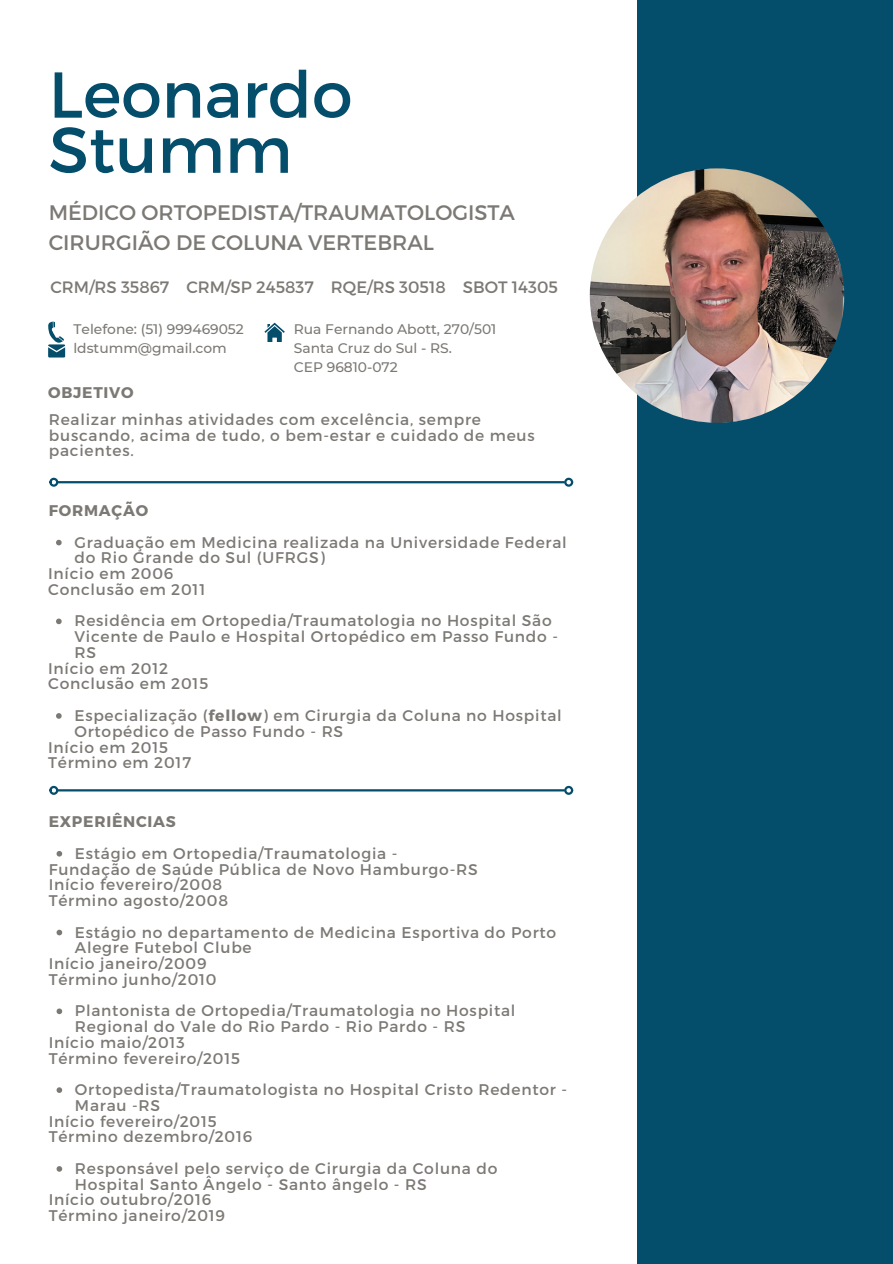
<style>
.page{position:relative;width:893px;height:1264px;background:#fff}
.page>*{position:absolute;margin:0;border:0;box-sizing:border-box;transform-origin:0 0}
.t1{font:64.65px/55.2px "Montserrat";color:#044d6b}
.t2{font:21px/29.2px "Montserrat";color:#7c7975}
.t3{font:16.5px "Montserrat";color:#7c7975}
.t4{font:15.45px/15.8px "Montserrat";letter-spacing:.05em;color:#7c7975}
.t5{font:700 15.45px "Montserrat";letter-spacing:.05em;color:#7c7975}
.t6{font:500 13.8px/19.2px "Montserrat";color:#7c7975}
.s1{font-weight:700}
</style>
<div class="page">
<div style="left:637px;top:0;width:255px;height:1263px;background:#044d6b"></div>
<img style="left:589px;top:168px;width:255px;height:255px;border-radius:50%">
<svg style="left:48px;top:321px;width:17px;height:36px"></svg>
<svg style="left:264px;top:323px;width:21px;height:19px"></svg>
<hr style="left:58px;top:481px;width:506px;height:2px;background:#044d6b">
<div style="left:49px;top:477px;width:9px;height:9px;border:2px solid #044d6b;border-radius:50%"></div>
<div style="left:564px;top:477px;width:9px;height:9px;border:2px solid #044d6b;border-radius:50%"></div>
<svg style="left:56px;top:540px;width:6px;height:5px"></svg>
<svg style="left:56px;top:618px;width:6px;height:6px"></svg>
<svg style="left:56px;top:713px;width:6px;height:5px"></svg>
<svg style="left:57px;top:851px;width:5px;height:5px"></svg>
<svg style="left:57px;top:929px;width:5px;height:6px"></svg>
<svg style="left:57px;top:1008px;width:5px;height:6px"></svg>
<svg style="left:57px;top:1087px;width:5px;height:5px"></svg>
<svg style="left:57px;top:1166px;width:5px;height:5px"></svg>
<hr style="left:58px;top:789px;width:506px;height:2px;background:#044d6b">
<div style="left:49px;top:785px;width:9px;height:9px;border:2px solid #044d6b;border-radius:50%"></div>
<div style="left:564px;top:785px;width:9px;height:9px;border:2px solid #044d6b;border-radius:50%"></div>
<h2 class="t1" style="left:49px;top:64px;width:305px">Leonardo<br>Stumm</h2>
<h4 class="t2" style="left:49px;top:197px;width:468px">MÉDICO ORTOPEDISTA/TRAUMATOLOGISTA<br>CIRURGIÃO DE COLUNA VERTEBRAL</h4>
<h5 class="t3" style="left:50px;top:276px;width:509px">CRM/RS 35867 CRM/SP 245837 RQE/RS 30518 SBOT 14305</h5>
<p class="t6" style="left:73px;top:319px;width:172px">Telefone: (51) 999469052</p>
<p class="t6" style="left:73px;top:338px;width:155px">ldstumm@gmail.com</p>
<p class="t6" style="left:294px;top:319px;width:204px">Rua Fernando Abott, 270/501<br>Santa Cruz do Sul - RS.</p>
<p class="t6" style="left:294px;top:357px;width:105px">CEP 96810-072</p>
<p class="t5" style="left:48px;top:382px;width:87px">OBJETIVO</p>
<p class="t4" style="left:49px;top:411px;width:487px">Realizar minhas atividades com excelência, sempre buscando, acima de tudo, o bem-estar e cuidado de meus pacientes.</p>
<p class="t5" style="left:49px;top:500px;width:101px">FORMAÇÃO</p>
<h3 class="t4" style="left:74px;top:533px;width:494px">Graduação em Medicina realizada na Universidade Federal do Rio Grande do Sul (UFRGS)</h3>
<h5 class="t4" style="left:48px;top:565px;width:159px">Início em 2006<br>Conclusão em 2011</h5>
<h3 class="t4" style="left:74px;top:612px;width:485px">Residência em Ortopedia/Traumatologia no Hospital São<br>Vicente de Paulo e Hospital Ortopédico em Passo Fundo -<br>RS</h3>
<p class="t4" style="left:48px;top:659px;width:162px">Início em 2012<br>Conclusão em 2015</p>
<h5 class="t4" style="left:74px;top:706px;width:489px">Especialização (<span class="s1">fellow</span>) em Cirurgia da Coluna no Hospital<br>Ortopédico de Passo Fundo - RS</h5>
<p class="t4" style="left:48px;top:738px;width:144px">Início em 2015<br>Término em 2017</p>
<p class="t5" style="left:49px;top:811px;width:129px">EXPERIÊNCIAS</p>
<p class="t4" style="left:49px;top:844px;width:430px;text-indent:26px">Estágio em Ortopedia/Traumatologia -<br>Fundação de Saúde Pública de Novo Hamburgo-RS<br>Início fevereiro/2008<br>Término agosto/2008</p>
<p class="t4" style="left:75px;top:923px;width:483px">Estágio no departamento de Medicina Esportiva do Porto</p>
<p class="t4" style="left:75px;top:939px;width:178px">Alegre Futebol Clube</p>
<p class="t4" style="left:49px;top:955px;width:159px">Início janeiro/2009</p>
<p class="t4" style="left:49px;top:970px;width:169px">Término junho/2010</p>
<p class="t4" style="left:75px;top:1002px;width:442px">Plantonista de Ortopedia/Traumatologia no Hospital</p>
<p class="t4" style="left:75px;top:1018px;width:392px">Regional do Vale do Rio Pardo - Rio Pardo - RS</p>
<p class="t4" style="left:49px;top:1033px;width:137px">Início maio/2013</p>
<p class="t4" style="left:49px;top:1049px;width:193px">Término fevereiro/2015</p>
<p class="t4" style="left:75px;top:1081px;width:493px">Ortopedista/Traumatologista no Hospital Cristo Redentor -</p>
<p class="t4" style="left:75px;top:1096px;width:87px">Marau -RS</p>
<p class="t4" style="left:49px;top:1112px;width:169px">Início fevereiro/2015</p>
<p class="t4" style="left:49px;top:1128px;width:205px">Término dezembro/2016</p>
<p class="t4" style="left:75px;top:1159px;width:424px">Responsável pelo serviço de Cirurgia da Coluna do</p>
<p class="t4" style="left:75px;top:1175px;width:353px">Hospital Santo Ângelo - Santo ângelo - RS</p>
<p class="t4" style="left:49px;top:1191px;width:164px">Início outubro/2016</p>
<p class="t4" style="left:49px;top:1207px;width:178px">Término janeiro/2019</p>
</div>
